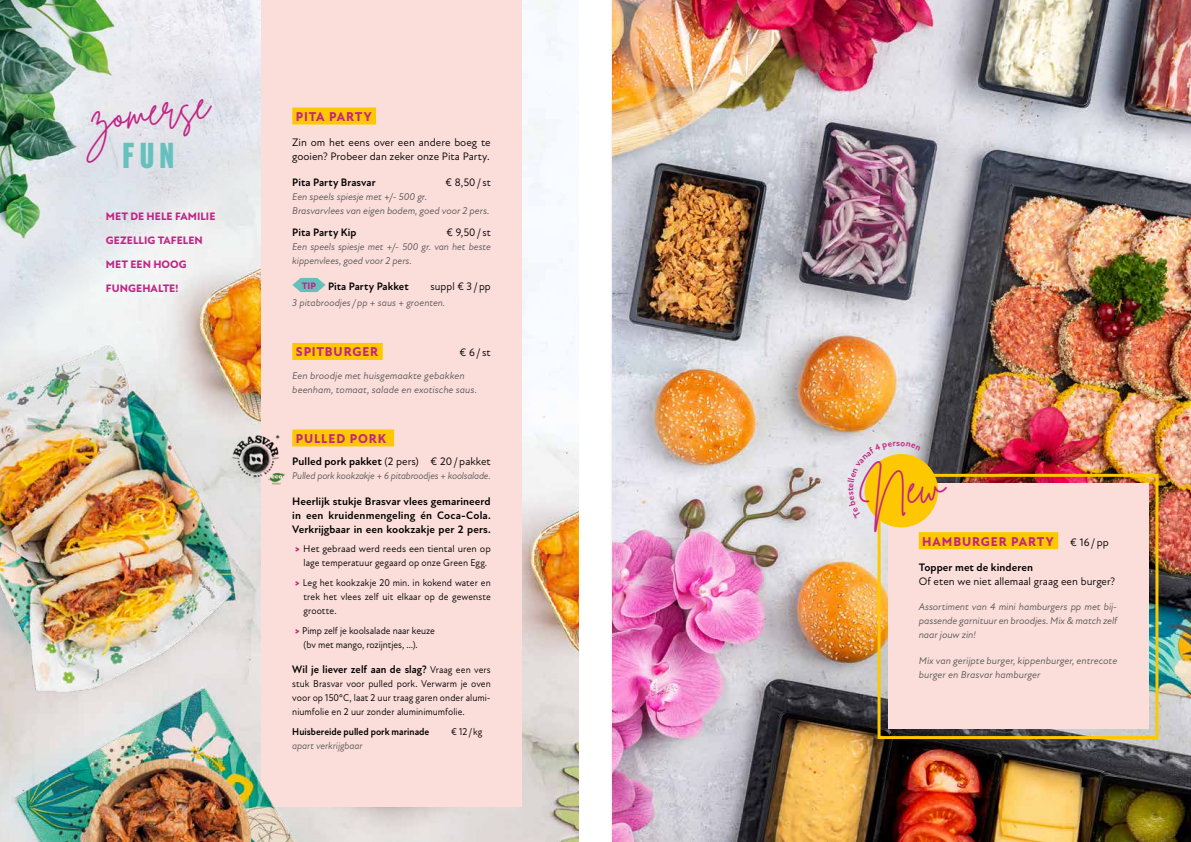
<style>
.page{position:relative;width:1191px;height:842px;background:#fff}
.page>*{position:absolute;margin:0;border:0;box-sizing:border-box;transform-origin:0 0}
.t1{font:43.3px "Brittany Signature";color:#c22484}
.t2{font:900 36px "Interstate Compressed";color:#66c1be}
.t3{font:800 13px "New Atten";letter-spacing:.07em;color:#c22484}
.t4{font:11px/14px "New Atten";color:#000}
.t5{font:700 11px/14px "New Atten";letter-spacing:.005em;color:#000;text-align:justify}
.t6{font:800 11px/24px "New Atten";letter-spacing:.005em;color:#c22484}
.t7{font:700 11px "New Atten";letter-spacing:.005em;color:#000;scale:.95 1}
.t8{font:italic 10px/14px "New Atten";color:#575756}
.t9{font:10px/14px "New Atten";color:#000;text-align:justify;scale:.95 1}
.t10{font:10px/14px "New Atten";color:#000;text-align:center}
.t11{font:italic 10px "New Atten";color:#575756;scale:.94 1}
.t12{font:700 10px "New Atten";color:#000;scale:.95 1}
.t13{font:italic 10px "New Atten";color:#575756;scale:.95 1}
.t14{font:700 9.1px "New Atten";color:#c22484}
.s1{font-weight:800;font-size:9.5px;color:#c22484}
.s2{font-weight:700}
.s3{font-weight:800;color:#c22484}
.s4{font-weight:400;font-size:10px}
</style>
<div class="page">
<img style="left:0;top:0;width:261px;height:62px">
<img style="left:612px;top:0;width:579px;height:842px">
<div style="left:261px;top:0;width:261px;height:806px;background:#fbdeda"></div>
<img style="left:0;top:62px;width:579px;height:780px">
<div style="left:887px;top:484px;width:261px;height:245px;background:#fbdeda"></div>
<div style="left:877px;top:474px;width:281px;height:265px;border:3px solid #fec800"></div>
<img style="left:224px;top:427px;width:64px;height:64px">
<div style="left:292px;top:108px;width:84px;height:17px;background:#fec800"></div>
<div style="left:292px;top:343px;width:91px;height:17px;background:#fec800"></div>
<div style="left:292px;top:429px;width:102px;height:17px;background:#fec800"></div>
<svg style="left:292px;top:278px;width:33px;height:14px"></svg>
<div style="left:918px;top:532px;width:140px;height:17px;background:#fec800"></div>
<svg style="left:847px;top:442px;width:101px;height:92px;background:#e5c86c"></svg>
<h1 class="t1" style="left:86px;top:91px;width:122px;rotate:-7deg">zomerse</h1>
<h2 class="t2" style="left:122px;top:136px;width:53px">FUN</h2>
<p class="t6" style="left:106px;top:204px;width:111px">MET DE HELE FAMILIE<br>GEZELLIG TAFELEN<br>MET EEN HOOG<br>FUNGEHALTE!</p>
<h3 class="t3" style="left:296px;top:109px;width:77px">PITA PARTY</h3>
<p class="t4" style="left:292px;top:136px;width:200px">Zin om het eens over een andere boeg te gooien? Probeer dan zeker onze Pita Party.</p>
<p class="t5" style="left:292px;top:175px;width:85px">Pita Party Brasvar</p>
<p class="t4" style="left:445px;top:175px;width:47px">€ 8,50/st</p>
<p class="t8" style="left:292px;top:189px;width:198px">Een speels spiesje met +/- 500 gr.<br>Brasvarvlees van eigen bodem, goed voor 2 pers.</p>
<p class="t5" style="left:292px;top:226px;width:66px">Pita Party Kip</p>
<p class="t4" style="left:446px;top:226px;width:46px">€ 9,50/ st</p>
<p class="t8" style="left:292px;top:240px;width:200px">Een speels spiesje met +/- 500 gr. van het beste kippenvlees, goed voor 2 pers.</p>
<p class="t5" style="left:302px;top:279px;width:108px"><span class="s1">TIP</span> Pita Party Pakket</p>
<p class="t4" style="left:430px;top:279px;width:62px">suppl € 3/pp</p>
<p class="t8" style="left:292px;top:296px;width:154px">3 pitabroodjes/pp + saus + groenten.</p>
<h3 class="t3" style="left:296px;top:344px;width:84px">SPITBURGER</h3>
<p class="t4" style="left:459px;top:346px;width:33px">€ 6/st</p>
<p class="t8" style="left:292px;top:369px;width:186px">Een broodje met huisgemaakte gebakken beenham, tomaat, salade en exotische saus.</p>
<h3 class="t3" style="left:296px;top:431px;width:92px">PULLED PORK</h3>
<p class="t4" style="left:292px;top:455px;width:200px"><span class="s2">Pulled pork pakket</span> (2 pers) € 20/pakket</p>
<p class="t11" style="left:292px;top:470px;width:212px">Pulled pork kookzakje + 6 pitabroodjes + koolsalade.</p>
<p class="t5" style="left:292px;top:494px;width:200px">Heerlijk stukje Brasvar vlees gemarineerd in een kruidenmengeling én Coca-Cola.<br>Verkrijgbaar in een kookzakje per 2 pers.</p>
<p class="t10" style="left:294px;top:542px;width:198px"><span class="s3">&gt;</span> Het gebraad werd reeds een tiental uren op lage temperatuur gegaard op onze Green Egg.</p>
<p class="t9" style="left:304px;top:576px;width:198px;text-indent:-9px"><span class="s3">&gt;</span> Leg het kookzakje 20 min. in kokend water en trek het vlees zelf uit elkaar op de gewenste grootte.</p>
<p class="t9" style="left:304px;top:624px;width:140px;text-indent:-9px"><span class="s3">&gt;</span> Pimp zelf je koolsalade naar keuze (bv met mango, rozijntjes, …).</p>
<p class="t7" style="left:292px;top:663px;width:210px">Wil je liever zelf aan de slag? <span class="s4">Vraag een vers</span></p>
<p class="t9" style="left:292px;top:677px;width:210px">stuk Brasvar voor pulled pork. Verwarm je oven voor op 150°C, laat 2 uur traag garen onder alumi&shy;niumfolie en 2 uur zonder aluminimumfolie.</p>
<p class="t12" style="left:292px;top:726px;width:146px">Huisbereide pulled pork marinade</p>
<p class="t9" style="left:451px;top:725px;width:34px">€ 12/kg</p>
<p class="t13" style="left:292px;top:740px;width:75px">apart verkrijgbaar</p>
<p class="t14" style="left:844px;top:491px;width:5px;rotate:-90deg">t</p>
<p class="t14" style="left:896px;top:437px;width:5px">s</p>
<h3 class="t3" style="left:922px;top:534px;width:133px">HAMBURGER PARTY</h3>
<p class="t4" style="left:1070px;top:535px;width:40px">€ 16/pp</p>
<p class="t5" style="left:918px;top:560px;width:116px">Topper met de kinderen</p>
<p class="t4" style="left:918px;top:574px;width:198px">Of eten we niet allemaal graag een burger?</p>
<p class="t8" style="left:918px;top:600px;width:200px;text-align:justify">Assortiment van 4 mini hamburgers pp met bij&shy;passende garnituur en broodjes. Mix &amp; match zelf naar jouw zin!</p>
<p class="t8" style="left:918px;top:653px;width:200px">Mix van gerijpte burger, kippenburger, entrecote burger en Brasvar hamburger</p>
</div>
